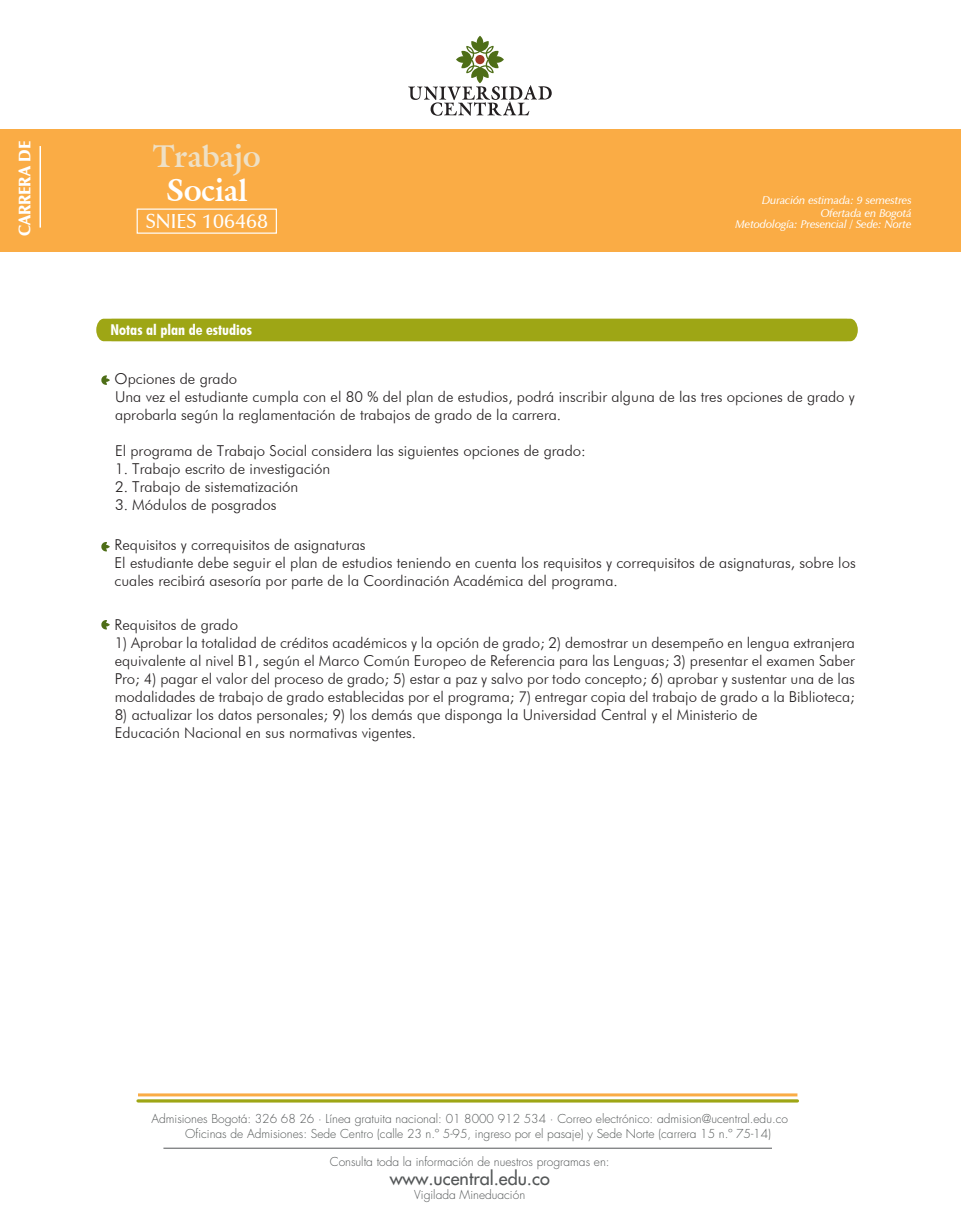
<style>
.page{position:relative;width:961px;height:1231px;background:#fff}
.page>*{position:absolute;margin:0;border:0;box-sizing:border-box;transform-origin:0 0}
.t1{font:700 30.75px "Galliard IT Cby BT";color:#eee0c5}
.t2{font:700 30.75px "Galliard IT Cby BT";color:#fff}
.t3{font:600 20.25px "Zapf Humanist 601 BT";color:#fff}
.t4{font:500 18px "Futura Std";color:#545758}
.t5{font:900 16.8px "Zapf Humanist 601 BT";color:#fff}
.t6{font:300 15px/18px "Futura BT";color:#231f20}
.t7{font:700 condensed 14.85px "Futura BT";color:#fff;scale:1.05 1}
.t8{font:300 12px "Futura Std";color:#545758}
.t9{font:300 12px "Futura Std";color:#535756}
.t10{font:italic 600 11.25px/12.6px "Zapf Humanist 601 BT";color:#fff;text-align:right}
</style>
<div class="page">
<div style="left:96px;top:319px;width:761px;height:22px;background:#9ea615"></div>
<svg style="left:408px;top:36px;width:143px;height:80px"></svg>
<div style="left:0;top:129px;width:960px;height:123px;background:#faac45"></div>
<div style="left:137px;top:208px;width:140px;height:26px;border:1px solid #fff"></div>
<hr style="left:39px;top:146px;width:2px;height:82px;background:#fff">
<hr style="left:163px;top:1147px;width:609px;height:1px;background:#545758">
<hr style="left:138px;top:1099px;width:659px;height:3px;background:#9ea615">
<hr style="left:138px;top:1093px;width:659px;height:3px;background:#faac45">
<svg style="left:101px;top:542px;width:9px;height:9px"></svg>
<svg style="left:101px;top:620px;width:9px;height:9px"></svg>
<svg style="left:101px;top:375px;width:9px;height:10px"></svg>
<p class="t5" style="left:14px;top:236px;width:97px;rotate:-90deg">CARRERA DE</p>
<h1 class="t1" style="left:153px;top:136px;width:109px">Trabajo</h1>
<h1 class="t2" style="left:166px;top:170px;width:83px">Social</h1>
<h2 class="t3" style="left:146px;top:209px;width:124px">SNIES 106468</h2>
<p class="t7" style="left:111px;top:321px;width:136px">Notas al plan de estudios</p>
<p class="t10" style="left:762px;top:194px;width:151px">Duración estimada: 9 semestres<br>Ofertada en Bogotá</p>
<p class="t10" style="left:735px;top:218px;width:177px">Metodología: Presencial / Sede: Norte</p>
<p class="t6" style="left:115px;top:369px;width:742px">Opciones de grado<br>Una vez el estudiante cumpla con el 80 % del plan de estudios, podrá inscribir alguna de las tres opciones de grado y aprobarla según la reglamentación de trabajos de grado de la carrera.</p>
<p class="t6" style="left:115px;top:442px;width:472px">El programa de Trabajo Social considera las siguientes opciones de grado:</p>
<p class="t6" style="left:115px;top:460px;width:217px">1. Trabajo escrito de investigación</p>
<p class="t6" style="left:115px;top:478px;width:185px">2. Trabajo de sistematización</p>
<p class="t6" style="left:115px;top:496px;width:163px">3. Módulos de posgrados</p>
<p class="t6" style="left:115px;top:536px;width:252px">Requisitos y correquisitos de asignaturas</p>
<p class="t6" style="left:114px;top:554px;width:742px">El estudiante debe seguir el plan de estudios teniendo en cuenta los requisitos y correquisitos de asignaturas, sobre los cuales recibirá asesoría por parte de la Coordinación Académica del programa.</p>
<p class="t6" style="left:115px;top:615px;width:125px">Requisitos de grado</p>
<p class="t6" style="left:115px;top:633px;width:741px;text-align:justify">1) Aprobar la totalidad de créditos académicos y la opción de grado; 2) demostrar un desempeño en lengua extranjera equivalente al nivel B1, según el Marco Común Europeo de Referencia para las Lenguas; 3) presentar el examen Saber Pro; 4) pagar el valor del proceso de grado; 5) estar a paz y salvo por todo concepto; 6) aprobar y sustentar una de las modalidades de trabajo de grado establecidas por el programa; 7) entregar copia del trabajo de grado a la Biblioteca;</p>
<p class="t6" style="left:115px;top:705px;width:644px">8) actualizar los datos personales; 9) los demás que disponga la Universidad Central y el Ministerio de<br>Educación Nacional en sus normativas vigentes.</p>
<p class="t8" style="left:151px;top:1111px;width:638px">Admisiones Bogotá: 326 68 26 · Línea gratuita nacional: 01 8000 912 534 · Correo electrónico: admision@ucentral.edu.co</p>
<p class="t9" style="left:185px;top:1125px;width:587px">Oficinas de Admisiones: Sede Centro (calle 23 n.º 5-95, ingreso por el pasaje) y Sede Norte (carrera 15 n.º 75-14)</p>
<p class="t8" style="left:330px;top:1154px;width:281px">Consulta toda la información de nuestros programas en:</p>
<p class="t4" style="left:389px;top:1167px;width:162px">www.ucentral.edu.co</p>
<p class="t8" style="left:414px;top:1187px;width:112px">Vigilada Mineduación</p>
</div>
